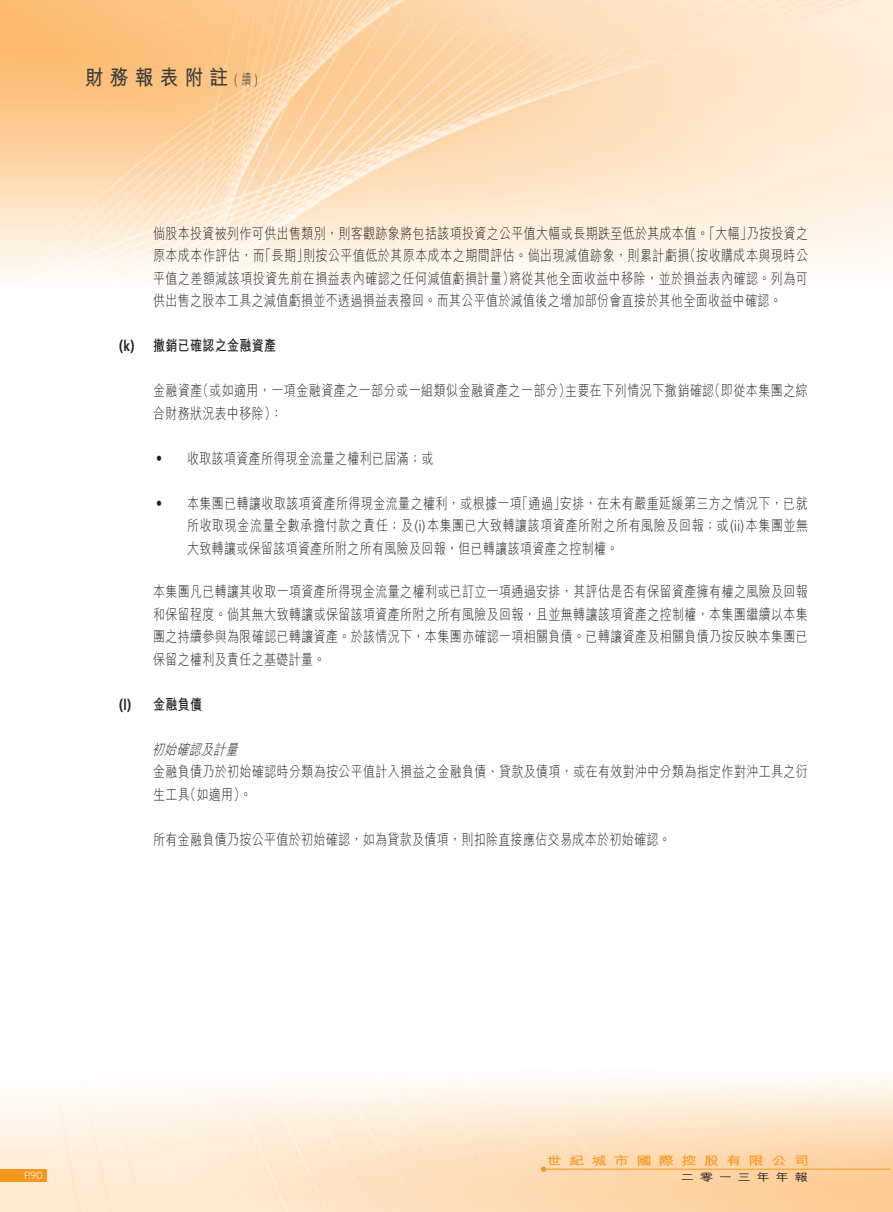
<style>
.page{position:relative;width:893px;height:1212px;background:#fff}
.page>*{position:absolute;margin:0;border:0;box-sizing:border-box;transform-origin:0 0}
.t1{font:700 21px "M Hei HK";letter-spacing:.335em;color:#3e3e3f;scale:.89 1}
._1__內文{font:300 15px/22.5px "M Hei HK";letter-spacing:.03em;color:#231f20;text-align:justify;scale:.8 1}
._4__副標題{font:700 15px "M Hei HK";letter-spacing:.03em;color:#231f20;scale:.8 1}
._1__內文-2{font:italic 300 15px "M Hei HK";color:#231f20;scale:.8 1}
.t2{font:700 12px "M Hei HK";letter-spacing:.45em;color:#f7971d;scale:1.29 1}
.t3{font:300 10.8px "Gill Sans Std";color:#fff;scale:1.13 1}
.t4{font:500 10.5px "M Hei HK";letter-spacing:.4em;color:#231f20;scale:1.29 1}
.s1{font-family:"Frutiger LT Std";font-weight:300;font-size:15px}
.s2{font-weight:300;font-size:15px}
.s3{font-family:"Frutiger LT Std"}
</style>
<div class="page">
<img style="left:0;top:0;width:892px;height:1212px">
<div style="left:0;top:1169px;width:47px;height:13px;background:#f7971d"></div>
<svg style="left:541px;top:1166px;width:5px;height:6px"></svg>
<hr style="left:543px;top:1169px;width:347px;height:1px;background:#f7971d">
<h1 class="t1" style="left:85px;top:62px;width:195px">財務報表附註 <span class="s1">(</span> <span class="s2">續</span><span class="s1">)</span></h1>
<p class="_1__內文" style="left:153px;top:222px;width:820px">倘股本投資被列作可供出售類別，則客觀跡象將包括該項投資之公平值大幅或長期跌至低於其成本值。「大幅」乃按投資之原本成本作評估，而「長期」則按公平值低於其原本成本之期間評估。倘出現減值跡象，則累計虧損（按收購成本與現時公平值之差額減該項投資先前在損益表內確認之任何減值虧損計量）將從其他全面收益中移除，並於損益表內確認。列為可供出售之股本工具之減值虧損並不透過損益表撥回。而其公平值於減值後之增加部份會直接於其他全面收益中確認。</p>
<p class="_4__副標題" style="left:119px;top:335px;width:198px"><span class="s3">(k)</span> 撤銷已確認之金融資產</p>
<p class="_1__內文" style="left:153px;top:379px;width:820px">金融資產（或如適用，一項金融資產之一部分或一組類似金融資產之一部分）主要在下列情況下撤銷確認（即從本集團之綜合財務狀況表中移除）：</p>
<p class="_1__內文" style="left:153px;top:447px;width:16px">‧</p>
<p class="_1__內文" style="left:187px;top:447px;width:309px">收取該項資產所得現金流量之權利已屆滿；或</p>
<p class="_1__內文" style="left:153px;top:492px;width:16px">‧</p>
<p class="_1__內文" style="left:187px;top:492px;width:778px">本集團已轉讓收取該項資產所得現金流量之權利，或根據一項「通過」安排，在未有嚴重延緩第三方之情況下，已就所收取現金流量全數承擔付款之責任；及<span class="s3">(i)</span>本集團已大致轉讓該項資產所附之所有風險及回報；或<span class="s3">(ii)</span>本集團並無大致轉讓或保留該項資產所附之所有風險及回報，但已轉讓該項資產之控制權。</p>
<p class="_1__內文" style="left:153px;top:580px;width:820px">本集團凡已轉讓其收取一項資產所得現金流量之權利或已訂立一項通過安排，其評估是否有保留資產擁有權之風險及回報和保留程度。倘其無大致轉讓或保留該項資產所附之所有風險及回報，且並無轉讓該項資產之控制權，本集團繼續以本集團之持續參與為限確認已轉讓資產。於該情況下，本集團亦確認一項相關負債。已轉讓資產及相關負債乃按反映本集團已保留之權利及責任之基礎計量。</p>
<p class="_4__副標題" style="left:119px;top:693px;width:105px"><span class="s3">(l)</span> 金融負債</p>
<p class="_1__內文-2" style="left:152px;top:742px;width:114px">初始確認及計量</p>
<p class="_1__內文" style="left:153px;top:760px;width:820px">金融負債乃於初始確認時分類為按公平值計入損益之金融負債、貸款及債項，或在有效對沖中分類為指定作對沖工具之衍生工具（如適用）。</p>
<p class="_1__內文" style="left:153px;top:828px;width:649px">所有金融負債乃按公平值於初始確認，如為貸款及債項，則扣除直接應佔交易成本於初始確認。</p>
<p class="t3" style="left:24px;top:1170px;width:18px">P.90</p>
<p class="t2" style="left:547px;top:1152px;width:205px">世紀城市國際控股有限公司</p>
<p class="t4" style="left:681px;top:1169px;width:100px">二零一三年年報</p>
</div>
